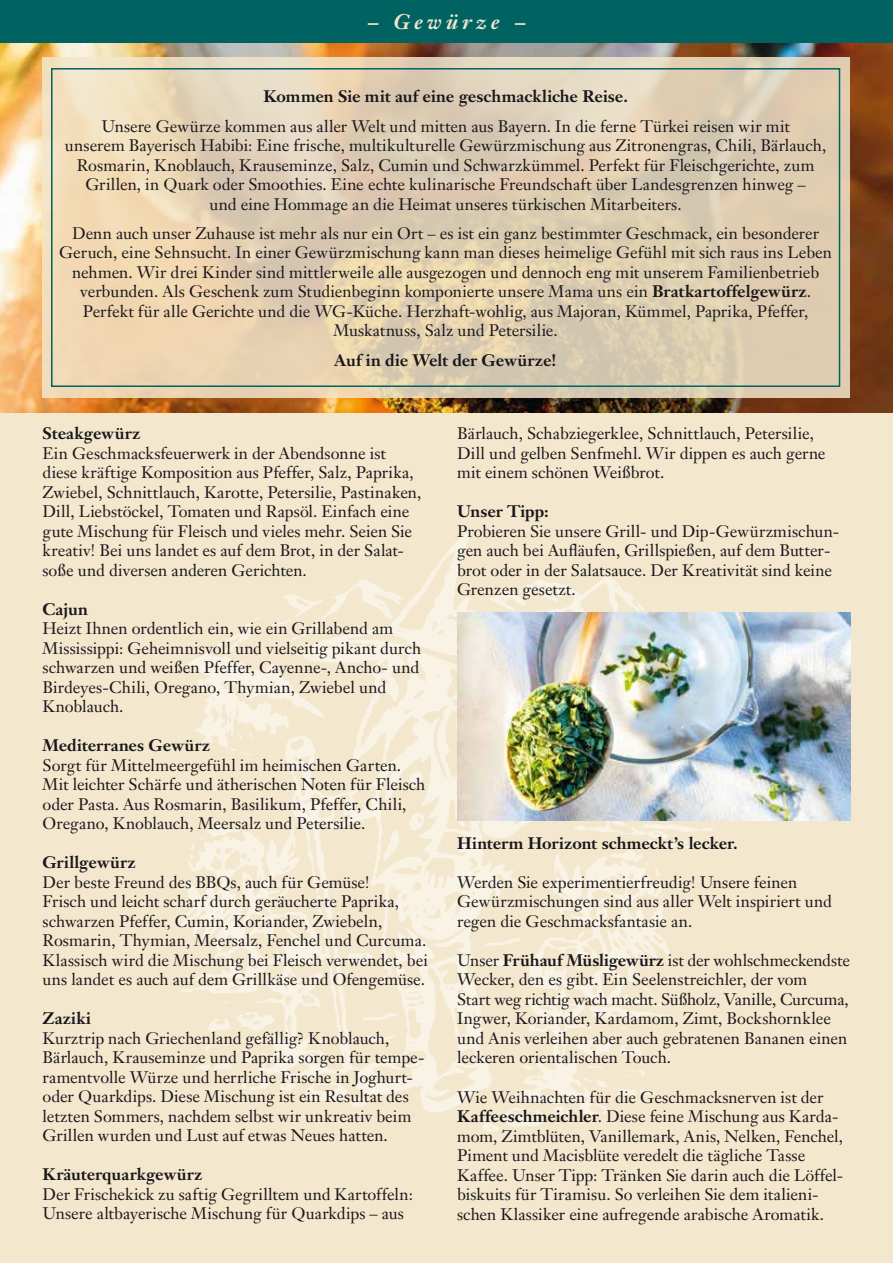
<style>
.page{position:relative;width:893px;height:1263px;background:#f3e7cd}
.page>*{position:absolute;margin:0;border:0;box-sizing:border-box;transform-origin:0 0}
.t1{font:italic 700 21px "Janson Text";letter-spacing:.2em;color:#f3e7cd}
.t2{font:16.5px/19.5px "Janson Text";color:#1a171c}
.t3{font:700 16.5px "Janson Text";color:#1a171c}
.t4{font:italic 700 13.5px "Janson Text";letter-spacing:.2em;color:#f3e7cd}
.s1{font-weight:700}
</style>
<div class="page">
<img style="left:180px;top:530px;width:533px;height:602px">
<img style="left:0;top:43px;width:893px;height:369px">
<div style="left:0;top:0;width:893px;height:43px;background:#006362"></div>
<svg style="left:43px;top:57px;width:807px;height:341px;background:#e2d1b4"></svg>
<div style="left:51px;top:68px;width:789px;height:319px;border:2px solid #006362"></div>
<img style="left:457px;top:612px;width:393px;height:209px">
<p class="t1" style="left:368px;top:9px;width:159px">– Gewürze –</p>
<p class="t4" style="left:402px;top:13px;width:90px">– Pfeffer –</p>
<p class="t3" style="left:263px;top:86px;width:366px">Kommen Sie mit auf eine geschmackliche Reise.</p>
<p class="t2" style="left:65px;top:116px;width:763px;text-align:center">Unsere Gewürze kommen aus aller Welt und mitten aus Bayern. In die ferne Türkei reisen wir mit<br>unserem Bayerisch Habibi: Eine frische, multikulturelle Gewürzmischung aus Zitronengras, Chili, Bärlauch, Rosmarin, Knoblauch, Krauseminze, Salz, Cumin und Schwarzkümmel. Perfekt für Fleischgerichte, zum Grillen, in Quark oder Smoothies. Eine echte kulinarische Freundschaft über Landesgrenzen hinweg –<br>und eine Hommage an die Heimat unseres türkischen Mitarbeiters.</p>
<p class="t2" style="left:59px;top:223px;width:774px;text-align:center">Denn auch unser Zuhause ist mehr als nur ein Ort – es ist ein ganz bestimmter Geschmack, ein besonderer Geruch, eine Sehnsucht. In einer Gewürzmischung kann man dieses heimelige Gefühl mit sich raus ins Leben nehmen. Wir drei Kinder sind mittlerweile alle ausgezogen und dennoch eng mit unserem Familienbetrieb verbunden. Als Geschenk zum Studienbeginn komponierte unsere Mama uns ein <span class="s1">Bratkartoffelgewürz</span>.<br>Perfekt für alle Gerichte und die WG-Küche. Herzhaft-wohlig, aus Majoran, Kümmel, Paprika, Pfeffer, Muskatnuss, Salz und Petersilie.</p>
<p class="t3" style="left:335px;top:349px;width:224px">Auf in die Welt der Gewürze!</p>
<p class="t3" style="left:43px;top:423px;width:99px">Steakgewürz</p>
<p class="t2" style="left:43px;top:443px;width:380px">Ein Geschmacksfeuerwerk in der Abendsonne ist diese kräftige Komposition aus Pfeffer, Salz, Paprika, Zwiebel, Schnittlauch, Karotte, Petersilie, Pastinaken, Dill, Liebstöckel, Tomaten und Rapsöl. Einfach eine gute Mischung für Fleisch und vieles mehr. Seien Sie kreativ! Bei uns landet es auf dem Brot, in der Salat&shy;soße und diversen anderen Gerichten.</p>
<p class="t3" style="left:43px;top:598px;width:47px">Cajun</p>
<p class="t2" style="left:43px;top:619px;width:380px">Heizt Ihnen ordentlich ein, wie ein Grillabend am Mississippi: Geheimnisvoll und vielseitig pikant durch schwarzen und weißen Pfeffer, Cayenne-, Ancho- und Birdeyes-Chili, Oregano, Thymian, Zwiebel und Knoblauch.</p>
<p class="t3" style="left:43px;top:735px;width:169px">Mediterranes Gewürz</p>
<p class="t2" style="left:43px;top:755px;width:384px">Sorgt für Mittelmeergefühl im heimischen Garten.<br>Mit leichter Schärfe und ätherischen Noten für Fleisch oder Pasta. Aus Rosmarin, Basilikum, Pfeffer, Chili, Oregano, Knoblauch, Meersalz und Petersilie.</p>
<p class="t3" style="left:43px;top:852px;width:95px">Grillgewürz</p>
<p class="t2" style="left:43px;top:872px;width:387px">Der beste Freund des BBQs, auch für Gemüse!<br>Frisch und leicht scharf durch geräucherte Paprika, schwarzen Pfeffer, Cumin, Koriander, Zwiebeln, Rosmarin, Thymian, Meersalz, Fenchel und Curcuma.<br>Klassisch wird die Mischung bei Fleisch verwendet, bei uns landet es auch auf dem Grillkäse und Ofengemüse.</p>
<p class="t3" style="left:43px;top:1008px;width:50px">Zaziki</p>
<p class="t2" style="left:43px;top:1028px;width:383px">Kurztrip nach Griechenland gefällig? Knoblauch, Bärlauch, Krauseminze und Paprika sorgen für tempe&shy;ramentvolle Würze und herrliche Frische in Joghurt&shy;oder Quarkdips. Diese Mischung ist ein Resultat des letzten Sommers, nachdem selbst wir unkreativ beim Grillen wurden und Lust auf etwas Neues hatten.</p>
<p class="t3" style="left:43px;top:1164px;width:161px">Kräuterquarkgewürz</p>
<p class="t2" style="left:43px;top:1184px;width:372px">Der Frischekick zu saftig Gegrilltem und Kartoffeln:<br>Unsere altbayerische Mischung für Quarkdips – aus</p>
<p class="t2" style="left:457px;top:424px;width:370px">Bärlauch, Schabziegerklee, Schnittlauch, Petersilie,<br>Dill und gelben Senfmehl. Wir dippen es auch gerne mit einem schönen Weißbrot.</p>
<p class="t3" style="left:457px;top:501px;width:93px">Unser Tipp:</p>
<p class="t2" style="left:457px;top:521px;width:384px">Probieren Sie unsere Grill- und Dip-Gewürzmischun&shy;gen auch bei Aufläufen, Grillspießen, auf dem Butter&shy;brot oder in der Salatsauce. Der Kreativität sind keine Grenzen gesetzt.</p>
<p class="t3" style="left:457px;top:832px;width:282px">Hinterm Horizont schmeckt’s lecker.</p>
<p class="t2" style="left:457px;top:872px;width:376px">Werden Sie experimentierfreudig! Unsere feinen<br>Gewürzmischungen sind aus aller Welt inspiriert und regen die Geschmacksfantasie an.</p>
<p class="t2" style="left:457px;top:950px;width:394px">Unser <span class="s1">Frühauf Müsligewürz</span> ist der wohlschmeckendste Wecker, den es gibt. Ein Seelenstreichler, der vom<br>Start weg richtig wach macht. Süßholz, Vanille, Curcuma, Ingwer, Koriander, Kardamom, Zimt, Bockshornklee und Anis verleihen aber auch gebratenen Bananen einen leckeren orientalischen Touch.</p>
<p class="t2" style="left:457px;top:1087px;width:387px">Wie Weihnachten für die Geschmacksnerven ist der <span class="s1">Kaffeeschmeichler</span>. Diese feine Mischung aus Karda&shy;mom, Zimtblüten, Vanillemark, Anis, Nelken, Fenchel, Piment und Macisblüte veredelt die tägliche Tasse Kaffee. Unser Tipp: Tränken Sie darin auch die Löffel&shy;biskuits für Tiramisu. So verleihen Sie dem italieni&shy;schen Klassiker eine aufregende arabische Aromatik.</p>
</div>
